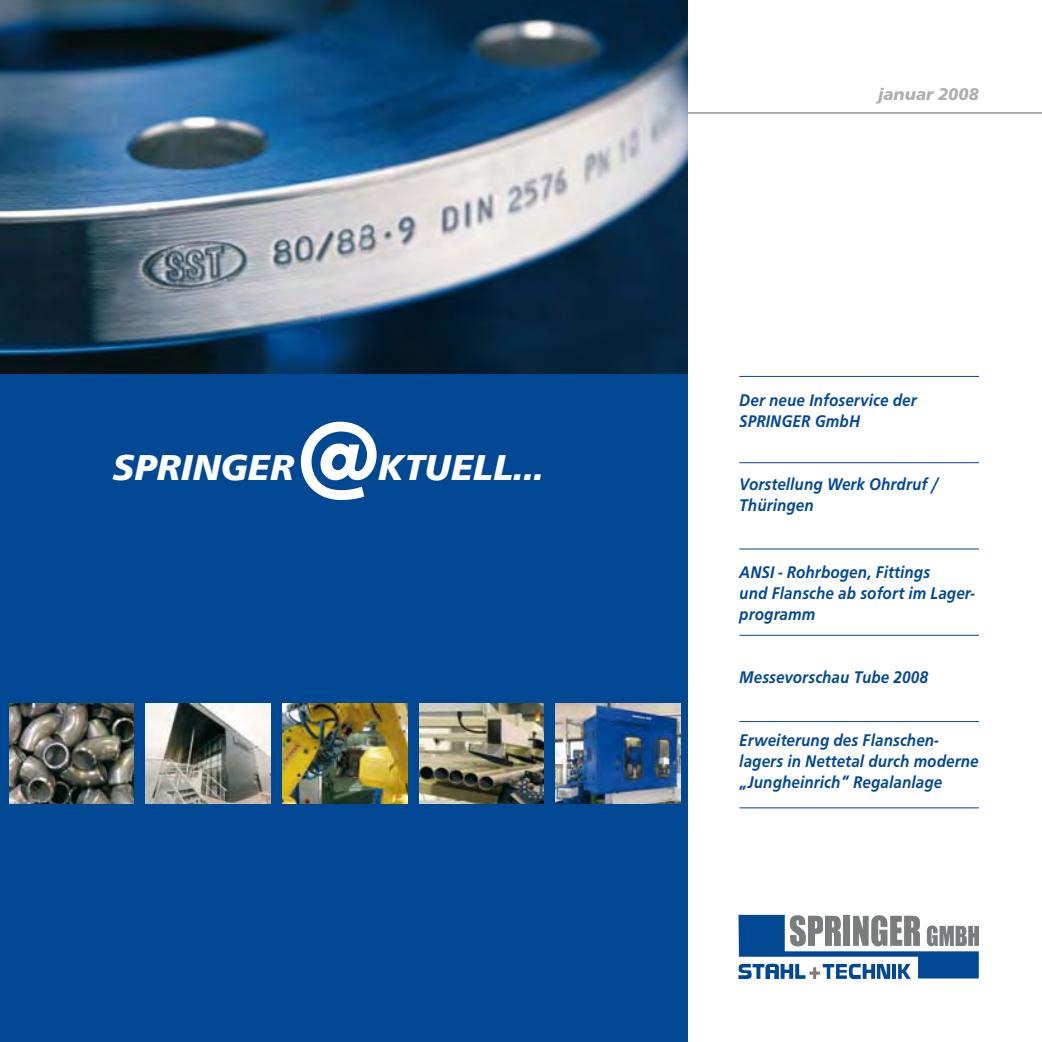
<style>
.page{position:relative;width:1042px;height:1042px;background:#fff}
.page>*{position:absolute;margin:0;border:0;box-sizing:border-box;transform-origin:0 0}
.t1{font:italic 700 112px "Frutus T";color:#fff}
.t2{font:italic 700 37.27px "Frutus T";color:#fff}
.t3{font:italic 500 17.5px/21px "Frutus T";letter-spacing:.01em;color:#004894;scale:.9 1}
.t4{font:italic 700 17.5px "Frutus T";color:#adafb0}
</style>
<div class="page">
<hr style="left:0;top:112px;width:1042px;height:2px;background:#87888a">
<div style="left:0;top:341px;width:687px;height:701px;background:#004894"></div>
<img style="left:0;top:0;width:687px;height:373px">
<svg style="left:738px;top:915px;width:241px;height:64px"></svg>
<hr style="left:739px;top:462px;width:240px;height:1px;background:#004894">
<hr style="left:739px;top:548px;width:240px;height:1px;background:#004894">
<hr style="left:739px;top:635px;width:240px;height:1px;background:#004894">
<hr style="left:739px;top:721px;width:240px;height:1px;background:#004894">
<hr style="left:739px;top:807px;width:240px;height:1px;background:#004894">
<hr style="left:739px;top:376px;width:240px;height:1px;background:#004894">
<img style="left:419px;top:704px;width:124px;height:99px">
<img style="left:556px;top:704px;width:124px;height:99px">
<img style="left:9px;top:704px;width:125px;height:99px">
<img style="left:146px;top:704px;width:125px;height:99px">
<img style="left:282px;top:704px;width:125px;height:100px">
<h1 class="t1" style="left:294px;top:393px;width:85px">@</h1>
<h2 class="t2" style="left:113px;top:444px;width:183px">SPRINGER</h2>
<h2 class="t2" style="left:378px;top:444px;width:167px">KTUELL...</h2>
<p class="t4" style="left:878px;top:83px;width:102px">januar 2008</p>
<p class="t3" style="left:739px;top:389px;width:199px">Der neue Infoservice der<br>SPRINGER GmbH</p>
<p class="t3" style="left:739px;top:473px;width:223px">Vorstellung Werk Ohrdruf /<br>Thüringen</p>
<p class="t3" style="left:739px;top:561px;width:263px">ANSI - Rohrbogen, Fittings<br>und Flansche ab sofort im Lager&shy;programm</p>
<p class="t3" style="left:739px;top:667px;width:211px">Messevorschau Tube 2008</p>
<p class="t3" style="left:739px;top:729px;width:267px">Erweiterung des Flanschen&shy;lagers in Nettetal durch moderne „Jungheinrich“ Regalanlage</p>
</div>
